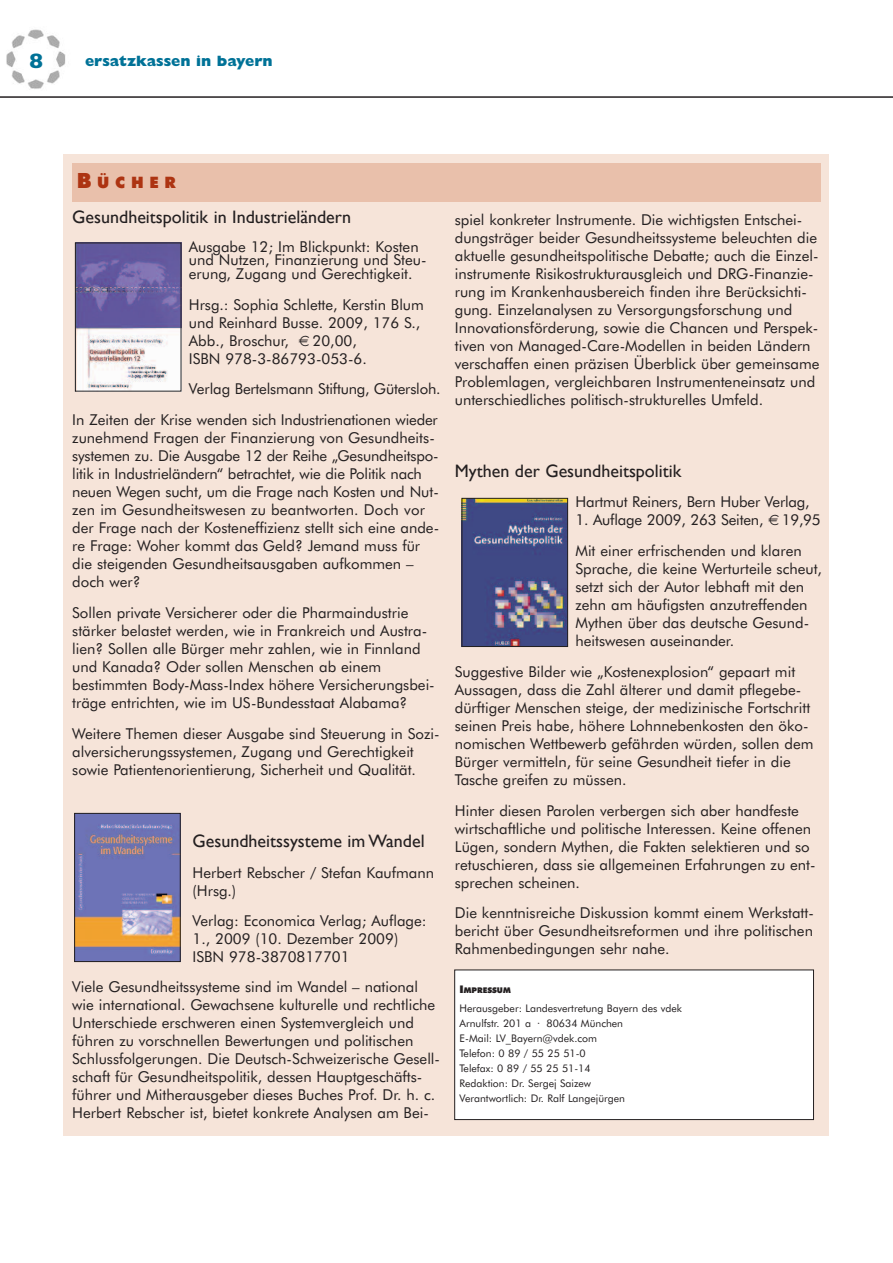
<style>
.page{position:relative;width:893px;height:1263px;background:#fff}
.page>*{position:absolute;margin:0;border:0;box-sizing:border-box;transform-origin:0 0}
.t1{font:800 21px "Gill Sans";color:#007297}
.t2{font:18px "Gill Sans";color:#231f20}
.t3{font:900 15.75px "Futura BT";letter-spacing:.365em;color:#ad3412}
.t4{font:15px/18px "Futura BT";color:#231f20}
.t5{font:800 15px "Gill Sans";color:#007297}
.t6{font:10.5px/15px "Futura BT";color:#231f20}
.t7{font:900 7.8px "Futura BT";color:#231f20}
.s1{font-size:21px}
.s2{font-size:10.5px}
</style>
<div class="page">
<img style="left:6px;top:29px;width:60px;height:60px">
<hr style="left:0;top:96px;width:893px;height:2px;background:#231f20">
<div style="left:64px;top:154px;width:765px;height:981px;background:#f6e4d9"></div>
<img style="left:464px;top:500px;width:102px;height:145px">
<div style="left:462px;top:498px;width:106px;height:149px;border:1px solid #231f20"></div>
<img style="left:76px;top:815px;width:103px;height:145px">
<div style="left:74px;top:813px;width:107px;height:149px;border:1px solid #231f20"></div>
<div style="left:72px;top:163px;width:749px;height:38px;background:#e9c0ab"></div>
<img style="left:77px;top:245px;width:102px;height:144px">
<div style="left:455px;top:970px;width:358px;height:149px;background:#fff"></div>
<div style="left:454px;top:969px;width:360px;height:151px;border:1px solid #231f20"></div>
<h1 class="t1" style="left:29px;top:53px;width:16px">8</h1>
<p class="t5" style="left:85px;top:56px;width:189px">ersatzkassen in bayern</p>
<p class="t3" style="left:77px;top:176px;width:101px"><span class="s1">B</span>ÜCHER</p>
<p class="t2" style="left:72px;top:206px;width:280px">Gesundheitspolitik in Industrieländern</p>
<p class="t4" style="left:189px;top:241px;width:239px;line-height:13.5px">Ausgabe 12; Im Blickpunkt: Kosten und Nutzen, Finanzierung und Steu&shy;erung, Zugang und Gerechtigkeit.</p>
<p class="t4" style="left:189px;top:297px;width:237px">Hrsg.: Sophia Schlette, Kerstin Blum und Reinhard Busse. 2009, 176 S.,<br>Abb., Broschur,</p>
<p class="t4" style="left:189px;top:333px;width:179px;text-indent:124px">20,00,<br>ISBN 978-3-86793-053-6.</p>
<p class="t4" style="left:72px;top:375px;width:370px;line-height:30.8px;text-align:right">Verlag Bertelsmann Stiftung, Gütersloh.<br>In Zeiten der Krise wenden sich Industrienationen wieder</p>
<p class="t4" style="left:72px;top:430px;width:368px">zunehmend Fragen der Finanzierung von Gesundheits&shy;systemen zu. Die Ausgabe 12 der Reihe „Gesundheitspo&shy;litik in Industrieländern“ betrachtet, wie die Politik nach neuen Wegen sucht, um die Frage nach Kosten und Nut&shy;zen im Gesundheitswesen zu beantworten. Doch vor der Frage nach der Kosteneffizienz stellt sich eine ande&shy;re Frage: Woher kommt das Geld? Jemand muss für die steigenden Gesundheitsausgaben aufkommen – doch wer?</p>
<p class="t4" style="left:72px;top:605px;width:364px">Sollen private Versicherer oder die Pharmaindustrie stärker belastet werden, wie in Frankreich und Austra&shy;lien? Sollen alle Bürger mehr zahlen, wie in Finnland und Kanada? Oder sollen Menschen ab einem bestimmten Body-Mass-Index höhere Versicherungsbei&shy;träge entrichten, wie im US-Bundesstaat Alabama?</p>
<p class="t4" style="left:72px;top:726px;width:369px">Weitere Themen dieser Ausgabe sind Steuerung in Sozi&shy;alversicherungssystemen, Zugang und Gerechtigkeit sowie Patientenorientierung, Sicherheit und Qualität.</p>
<p class="t2" style="left:193px;top:830px;width:234px">Gesundheitssysteme im Wandel</p>
<p class="t4" style="left:193px;top:864px;width:243px">Herbert Rebscher / Stefan Kaufmann (Hrsg.)</p>
<p class="t4" style="left:193px;top:913px;width:236px">Verlag: Economica Verlag; Auflage:<br>1., 2009 (10. Dezember 2009)<br>ISBN 978-3870817701</p>
<p class="t4" style="left:72px;top:979px;width:369px">Viele Gesundheitssysteme sind im Wandel – national wie international. Gewachsene kulturelle und rechtliche Unterschiede erschweren einen Systemvergleich und führen zu vorschnellen Bewertungen und politischen Schlussfolgerungen. Die Deutsch-Schweizerische Gesell&shy;schaft für Gesundheitspolitik, dessen Hauptgeschäfts&shy;führer und Mitherausgeber dieses Buches Prof. Dr. h. c.<br>Herbert Rebscher ist, bietet konkrete Analysen am Bei-</p>
<p class="t4" style="left:455px;top:212px;width:366px">spiel konkreter Instrumente. Die wichtigsten Entschei&shy;dungsträger beider Gesundheitssysteme beleuchten die aktuelle gesundheitspolitische Debatte; auch die Einzel&shy;instrumente Risikostrukturausgleich und DRG-Finanzie&shy;rung im Krankenhausbereich finden ihre Berücksichti&shy;gung. Einzelanalysen zu Versorgungsforschung und Innovationsförderung, sowie die Chancen und Perspek&shy;tiven von Managed-Care-Modellen in beiden Ländern verschaffen einen präzisen Überblick über gemeinsame Problemlagen, vergleichbaren Instrumenteneinsatz und unterschiedliches politisch-strukturelles Umfeld.</p>
<p class="t2" style="left:455px;top:460px;width:228px">Mythen der Gesundheitspolitik</p>
<p class="t4" style="left:575px;top:494px;width:236px">Hartmut Reiners, Bern Huber Verlag,</p>
<p class="t4" style="left:575px;top:506px;width:247px;line-height:30.8px">1. Auflage 2009, 263 Seiten, 19,95<br>Mit einer erfrischenden und klaren</p>
<p class="t4" style="left:575px;top:561px;width:248px">Sprache, die keine Werturteile scheut, setzt sich der Autor lebhaft mit den zehn am häufigsten anzutreffenden Mythen über das deutsche Gesund&shy;heitswesen auseinander.</p>
<p class="t4" style="left:455px;top:664px;width:360px">Suggestive Bilder wie „Kostenexplosion“ gepaart mit Aussagen, dass die Zahl älterer und damit pflegebe&shy;dürftiger Menschen steige, der medizinische Fortschritt seinen Preis habe, höhere Lohnnebenkosten den öko&shy;nomischen Wettbewerb gefährden würden, sollen dem Bürger vermitteln, für seine Gesundheit tiefer in die Tasche greifen zu müssen.</p>
<p class="t4" style="left:455px;top:803px;width:362px">Hinter diesen Parolen verbergen sich aber handfeste wirtschaftliche und politische Interessen. Keine offenen Lügen, sondern Mythen, die Fakten selektieren und so retuschieren, dass sie allgemeinen Erfahrungen zu ent&shy;sprechen scheinen.</p>
<p class="t4" style="left:455px;top:905px;width:360px;text-align:justify">Die kenntnisreiche Diskussion kommt einem Werkstatt&shy;bericht über Gesundheitsreformen und ihre politischen Rahmenbedingungen sehr nahe.</p>
<p class="t7" style="left:460px;top:987px;width:53px"><span class="s2">I</span>MPRESSUM</p>
<p class="t6" style="left:460px;top:1002px;width:224px">Herausgeber: Landesvertretung Bayern des vdek<br>Arnulfstr. 201 a · 80634 München<br>E-Mail: LV_Bayern@vdek.com<br>Telefon: 0 89 / 55 25 51-0<br>Telefax: 0 89 / 55 25 51-14<br>Redaktion: Dr. Sergej Saizew<br>Verantwortlich: Dr. Ralf Langejürgen</p>
</div>
